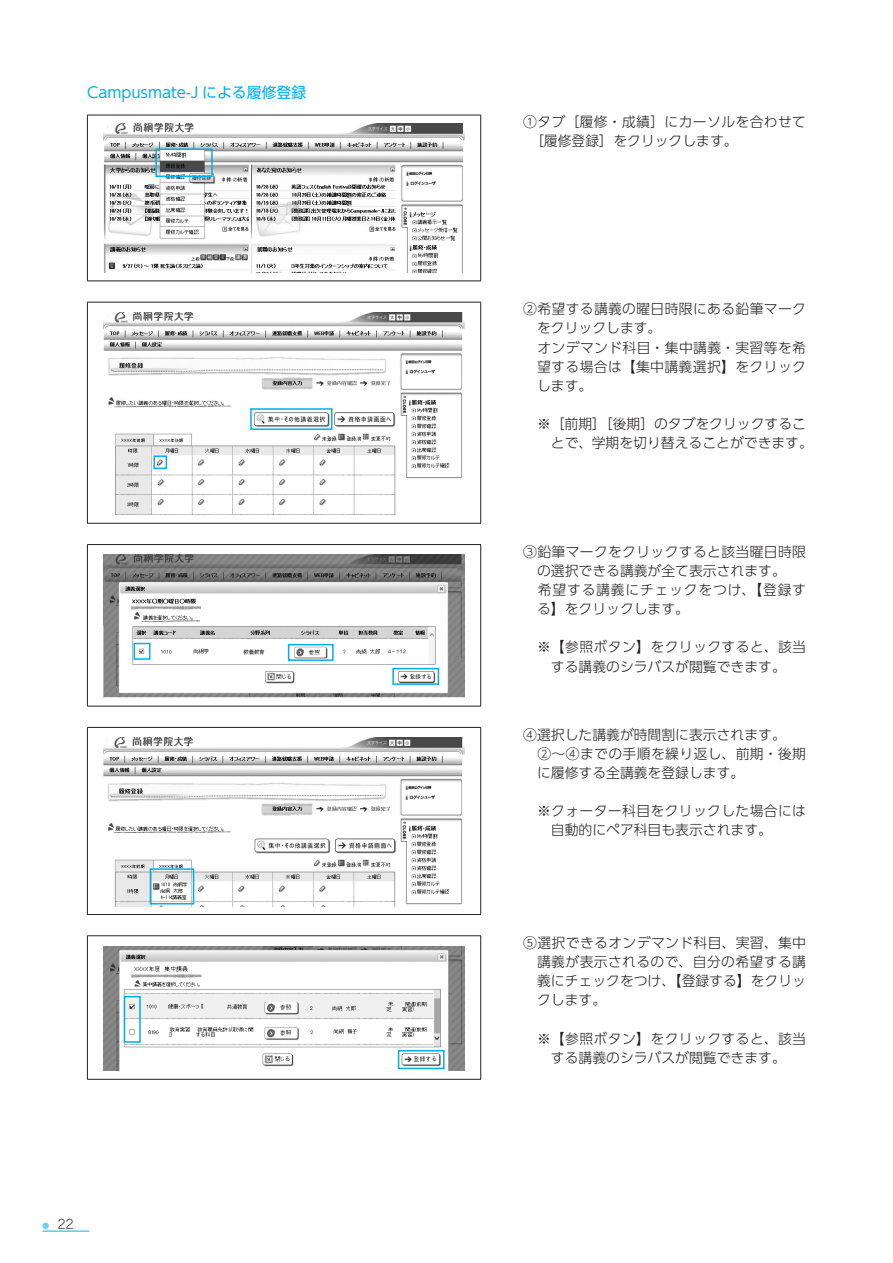
<style>
.page{position:relative;width:893px;height:1263px;background:#fff}
.page>*{position:absolute;margin:0;border:0;box-sizing:border-box;transform-origin:0 0}
.t1{font:14.85px "UD Shin Go Pro";color:#00aeef}
.t2{font:300 13.8px/19.2px "UD Shin Go Pro";letter-spacing:.025em;color:#231f20}
.t3{font:300 13.8px/19.2px "UD Shin Go Pro";color:#231f20;text-align:center}
.t4{font:300 13.8px "UD Shin Go Pro";letter-spacing:.055em;color:#231f20}
.t5{font:300 12.75px "Jun 101 Pro";color:#231f20}
.t6{font:5.25px "DF Dot Dot R10 JPW";color:#231f20}
</style>
<div class="page">
<hr style="left:43px;top:1231px;width:46px;height:1px;background:#00aeef">
<div style="left:43px;top:1222px;width:6px;height:7px;background:#6bcff6;border-radius:50%"></div>
<hr style="left:87px;top:115px;width:394px;height:1px;background:#231f20">
<hr style="left:87px;top:115px;width:1px;height:166px;background:#231f20">
<hr style="left:480px;top:115px;width:1px;height:166px;background:#231f20">
<hr style="left:87px;top:281px;width:394px;height:1px;background:#231f20">
<hr style="left:87px;top:302px;width:394px;height:1px;background:#231f20">
<hr style="left:87px;top:302px;width:1px;height:221px;background:#231f20">
<hr style="left:480px;top:302px;width:1px;height:221px;background:#231f20">
<hr style="left:87px;top:523px;width:394px;height:1px;background:#231f20">
<hr style="left:87px;top:544px;width:394px;height:1px;background:#231f20">
<hr style="left:87px;top:545px;width:1px;height:161px;background:#231f20">
<hr style="left:480px;top:545px;width:1px;height:161px;background:#231f20">
<hr style="left:87px;top:706px;width:394px;height:1px;background:#231f20">
<hr style="left:87px;top:727px;width:394px;height:1px;background:#231f20">
<hr style="left:87px;top:728px;width:1px;height:186px;background:#231f20">
<hr style="left:480px;top:728px;width:1px;height:186px;background:#231f20">
<hr style="left:87px;top:914px;width:394px;height:1px;background:#231f20">
<hr style="left:87px;top:935px;width:394px;height:1px;background:#231f20">
<hr style="left:87px;top:936px;width:1px;height:143px;background:#231f20">
<hr style="left:480px;top:936px;width:1px;height:143px;background:#231f20">
<hr style="left:87px;top:1079px;width:394px;height:1px;background:#231f20">
<img style="left:103px;top:124px;width:362px;height:148px">
<img style="left:103px;top:313px;width:362px;height:202px">
<img style="left:103px;top:554px;width:362px;height:144px">
<img style="left:103px;top:737px;width:362px;height:169px">
<img style="left:103px;top:946px;width:362px;height:125px">
<div style="left:155px;top:148px;width:58px;height:29px;border:2px solid #00aeef"></div>
<div style="left:250px;top:408px;width:83px;height:22px;border:2px solid #00aeef"></div>
<div style="left:153px;top:455px;width:14px;height:14px;border:2px solid #00aeef"></div>
<div style="left:392px;top:668px;width:47px;height:17px;border:2px solid #00aeef"></div>
<div style="left:398px;top:1050px;width:47px;height:19px;border:2px solid #00aeef"></div>
<div style="left:288px;top:644px;width:46px;height:17px;border:2px solid #00aeef"></div>
<div style="left:134px;top:643px;width:17px;height:17px;border:2px solid #00aeef"></div>
<div style="left:150px;top:868px;width:44px;height:36px;border:2px solid #00aeef"></div>
<div style="left:124px;top:996px;width:17px;height:47px;border:2px solid #00aeef"></div>
<div style="left:237px;top:645px;width:34px;height:13px;background:#fff"></div>
<p class="t1" style="left:87px;top:80px;width:221px">Campusmate-J による履修登録</p>
<p class="t6" style="left:244px;top:649px;width:22px">教養教育</p>
<p class="t5" style="left:58px;top:1213px;width:18px">22</p>
<p class="t2" style="left:530px;top:112px;width:277px;text-indent:-7px">①タブ［履修・成績］にカーソルを合わせて［履修登録］をクリックします。</p>
<p class="t2" style="left:523px;top:299px;width:284px">②希望する講義の曜日時限にある鉛筆マーク</p>
<p class="t3" style="left:537px;top:318px;width:126px">をクリックします。</p>
<p class="t2" style="left:523px;top:337px;width:284px">　オンデマンド科目・集中講義・実習等を希</p>
<p class="t2" style="left:537px;top:356px;width:270px">望する場合は【集中講義選択】をクリック</p>
<p class="t2" style="left:537px;top:375px;width:57px">します。</p>
<p class="t3" style="left:551px;top:414px;width:264px;text-align:left;text-indent:-14px">※［前期］［後期］のタブをクリックすることで、学期を切り替えることができます。</p>
<p class="t2" style="left:523px;top:541px;width:284px">③鉛筆マークをクリックすると該当曜日時限</p>
<p class="t3" style="left:537px;top:560px;width:250px">の選択できる講義が全て表示されます。</p>
<p class="t4" style="left:523px;top:579px;width:284px">　希望する講義にチェックをつけ、【登録す</p>
<p class="t3" style="left:537px;top:599px;width:154px">る】をクリックします。</p>
<p class="t3" style="left:537px;top:637px;width:270px">※【参照ボタン】をクリックすると、該当する講義のシラバスが閲覧できます。</p>
<p class="t3" style="left:523px;top:724px;width:264px">④選択した講義が時間割に表示されます。</p>
<p class="t2" style="left:523px;top:743px;width:284px">　②～④までの手順を繰り返し、前期・後期</p>
<p class="t3" style="left:537px;top:762px;width:209px">に履修する全講義を登録します。</p>
<p class="t2" style="left:551px;top:801px;width:257px;text-indent:-14px">※クォーター科目をクリックした場合には自動的にペア科目も表示されます。</p>
<p class="t2" style="left:537px;top:932px;width:270px;text-align:justify;text-indent:-14px">⑤選択できるオンデマンド科目、実習、集中講義が表示されるので、自分の希望する講義にチェックをつけ、【登録する】をクリックします。</p>
<p class="t3" style="left:537px;top:1028px;width:270px">※【参照ボタン】をクリックすると、該当する講義のシラバスが閲覧できます。</p>
</div>
